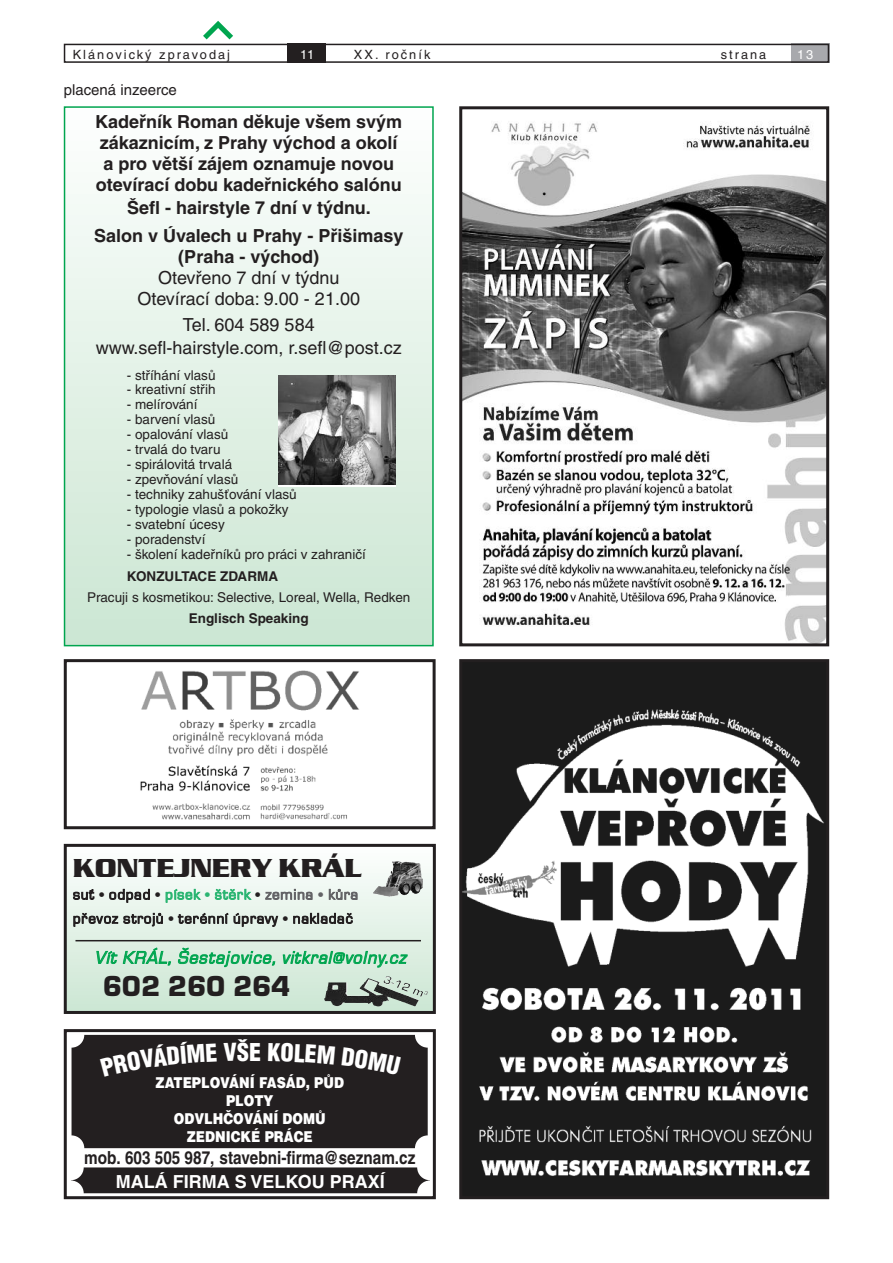
<style>
.page{position:relative;width:893px;height:1263px;background:#fff}
.page>*{position:absolute;margin:0;border:0;box-sizing:border-box;transform-origin:0 0}
.t1{font:30px "Eurostile TEE Blac";color:#231f20}
.t2{font:700 27px "Serpentine DCE";color:#231f20}
.t3{font:900 condensed 24px "Helvetica CE";color:#fff}
.t4{font:700 18px/21px "Helvetica CE";color:#231f20;text-align:center}
.t5{font:18px/21px "Helvetica CE";color:#231f20;text-align:center}
.t6{font:700 18px "Helvetica CE";color:#231f20;scale:.85 1}
.t7{font:italic 18px "Eurostile TEE";letter-spacing:.05em;color:#00a54f}
.t8{font:700 18px "Helvetica CE";color:#fff}
.t9{font:15px/24px "Eurostile TEE";letter-spacing:.05em;color:#231f20}
.t10{font:900 15px/18px "Helvetica CE";color:#fff;text-align:center;scale:.85 1}
.t11{font:15px "Helvetica CE";color:#231f20}
.t12{font:13.5px "Helvetica CE";color:#231f20}
.t13{font:700 13.5px "Helvetica CE";color:#231f20}
.t14{font:12.75px "Helvetica CE";letter-spacing:.16em;color:#231f20}
.t15{font:12.75px "Helvetica CE";color:#fff}
.s1{font-family:"Helvetica CE"}
.s2{color:#2bb572}
.s3{font-family:"Helvetica CE";color:#2bb572}
.s4{color:#636366}
.s5{font-family:"Helvetica CE";color:#636366}
</style>
<div class="page">
<div style="left:791px;top:43px;width:38px;height:20px;background:#a8a9ad"></div>
<div style="left:287px;top:44px;width:38px;height:19px;background:#231f20"></div>
<div style="left:64px;top:44px;width:765px;height:19px;border:2px solid #231f20"></div>
<svg style="left:203px;top:21px;width:30px;height:18px"></svg>
<img style="left:463px;top:122px;width:362px;height:520px">
<div style="left:459px;top:106px;width:370px;height:540px;border:3px solid #231f20"></div>
<div style="left:65px;top:108px;width:367px;height:537px;background:linear-gradient(to bottom,#fdfefd,#cbe5d2)"></div>
<div style="left:64px;top:106px;width:370px;height:540px;border:2px solid #00a54f"></div>
<img style="left:279px;top:376px;width:117px;height:108px">
<img style="left:463px;top:663px;width:362px;height:532px">
<div style="left:459px;top:659px;width:370px;height:540px;border:3px solid #231f20"></div>
<div style="left:65px;top:845px;width:369px;height:167px;background:linear-gradient(to bottom,#fcfefd,#c9e4d1)"></div>
<div style="left:64px;top:844px;width:372px;height:170px;border:3px solid #231f20"></div>
<hr style="left:75px;top:940px;width:346px;height:1px;background:#231f20">
<img style="left:324px;top:976px;width:95px;height:31px">
<img style="left:373px;top:861px;width:50px;height:36px">
<div style="left:72px;top:1035px;width:356px;height:113px;background:#231f20;border-radius:13px"></div>
<div style="left:64px;top:1029px;width:372px;height:170px;border:3px solid #231f20"></div>
<div style="left:71px;top:1167px;width:359px;height:26px;background:#231f20;border-radius:13px"></div>
<img style="left:140px;top:670px;width:219px;height:150px">
<div style="left:64px;top:659px;width:372px;height:170px;border:3px solid #231f20"></div>
<p class="t14" style="left:73px;top:50px;width:159px">Klánovický zpravodaj</p>
<p class="t15" style="left:300px;top:50px;width:16px">11</p>
<p class="t14" style="left:354px;top:50px;width:78px">XX. ročník</p>
<p class="t14" style="left:721px;top:50px;width:47px">strana</p>
<p class="t15" style="left:797px;top:50px;width:18px">13</p>
<p class="t11" style="left:64px;top:85px;width:115px">placená inzeerce</p>
<h3 class="t4" style="left:95px;top:113px;width:309px">Kadeřník Roman děkuje všem svým zákaznicím, z Prahy východ a okolí a pro větší zájem oznamuje novou otevírací dobu kadeřnického salónu</h3>
<h3 class="t4" style="left:94px;top:196px;width:311px;line-height:27.9px">Šefl - hairstyle 7 dní v týdnu.<br>Salon v Úvalech u Prahy - Přišimasy</h3>
<h3 class="t4" style="left:178px;top:248px;width:142px">(Praha - východ)</h3>
<h3 class="t5" style="left:137px;top:269px;width:224px">Otevřeno 7 dní v týdnu<br>Otevírací doba: 9.00 - 21.00</h3>
<h3 class="t5" style="left:96px;top:315px;width:308px;line-height:23.1px">Tel. 604 589 584 www.sefl-hairstyle.com, r.sefl@post.cz</h3>
<p class="t12" style="left:127px;top:370px;width:90px">- stříhání vlasů</p>
<p class="t12" style="left:127px;top:384px;width:90px">- kreativní střih</p>
<p class="t12" style="left:127px;top:399px;width:72px">- melírování</p>
<p class="t12" style="left:127px;top:414px;width:90px">- barvení vlasů</p>
<p class="t12" style="left:127px;top:429px;width:103px">- opalování vlasů</p>
<p class="t12" style="left:127px;top:444px;width:95px">- trvalá do tvaru</p>
<p class="t12" style="left:127px;top:459px;width:107px">- spirálovitá trvalá</p>
<p class="t12" style="left:127px;top:474px;width:113px">- zpevňování vlasů</p>
<p class="t12" style="left:127px;top:489px;width:171px">- techniky zahušťování vlasů</p>
<p class="t12" style="left:127px;top:504px;width:163px">- typologie vlasů a pokožky</p>
<p class="t12" style="left:127px;top:519px;width:99px">- svatební úcesy</p>
<p class="t12" style="left:127px;top:534px;width:80px">- poradenství</p>
<p class="t12" style="left:127px;top:549px;width:241px">- školení kadeřníků pro práci v zahraničí</p>
<p class="t13" style="left:127px;top:571px;width:153px">KONZULTACE ZDARMA</p>
<p class="t12" style="left:87px;top:592px;width:325px">Pracuji s kosmetikou: Selective, Loreal, Wella, Redken</p>
<p class="t13" style="left:189px;top:613px;width:121px">Englisch Speaking</p>
<h2 class="t2" style="left:73px;top:853px;width:291px">KONTEJNERY KRÁL</h2>
<p class="t9" style="left:73px;top:882px;width:287px">suť <span class="s1">•</span> odpad <span class="s1">•</span> <span class="s2">písek</span> <span class="s3">•</span> <span class="s2">štěrk</span> <span class="s1">•</span> <span class="s4">zemina</span> <span class="s5">•</span> <span class="s4">kůra </span>převoz strojů <span class="s1">•</span> terénní úpravy <span class="s1">•</span> nakladač</p>
<h3 class="t7" style="left:94px;top:947px;width:316px">Vít KRÁL, Šestajovice, vitkral@volny.cz</h3>
<h1 class="t1" style="left:103px;top:968px;width:189px">602 260 264</h1>
<h3 class="t3" style="left:249px;top:1038px;width:14px">E</h3>
<p class="t10" style="left:156px;top:1074px;width:223px">ZATEPLOVÁNÍ FASÁD, PŮD<br>PLOTY<br>ODVLHČOVÁNÍ DOMŮ<br>ZEDNICKÉ PRÁCE</p>
<h3 class="t6" style="left:84px;top:1151px;width:391px">mob. 603 505 987, stavebni-firma@seznam.cz</h3>
<h3 class="t8" style="left:116px;top:1175px;width:271px">MALÁ FIRMA S VELKOU PRAXÍ</h3>
</div>
